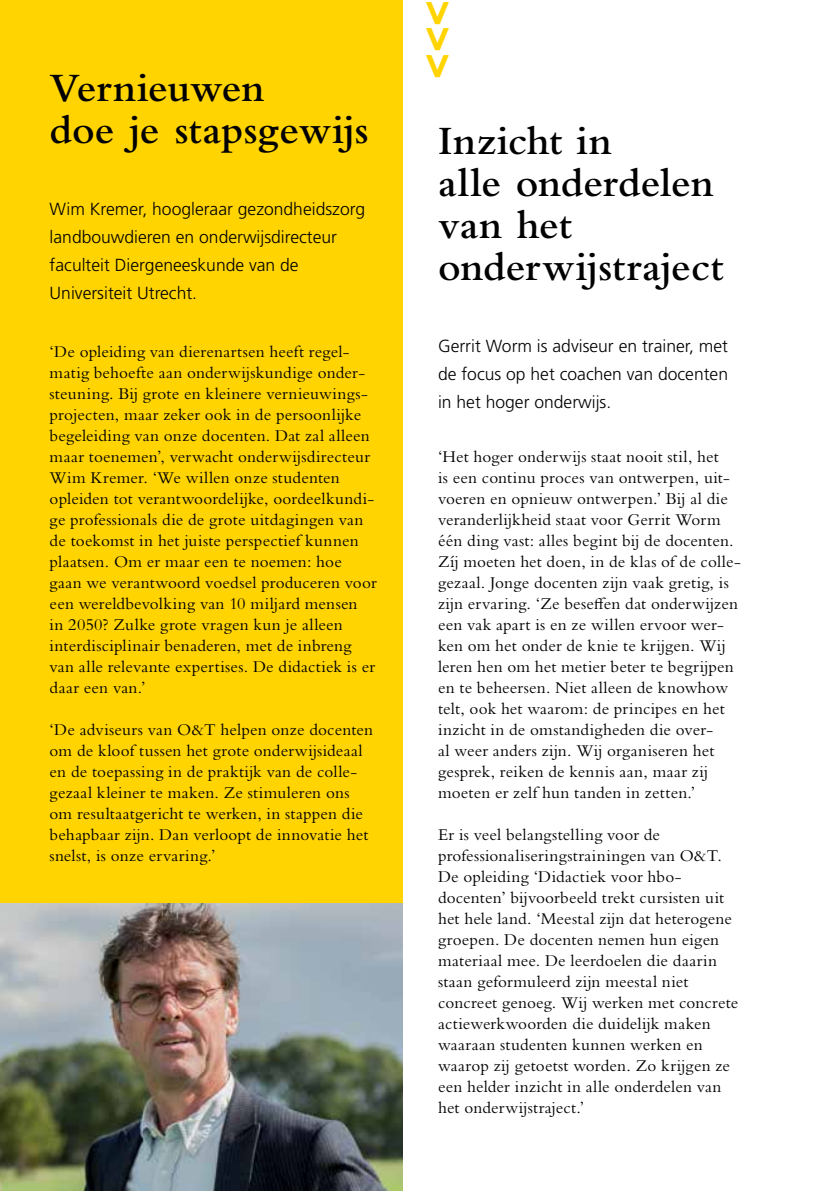
<style>
.page{position:relative;width:829px;height:1191px;background:#fff}
.page>*{position:absolute;margin:0;border:0;box-sizing:border-box;transform-origin:0 0}
.t1{font:900 43.75px "Frutiger LT Std";color:#ffd400}
.t2{font:600 42px/42px "Bembo Std";color:#000}
.t3{font:300 17.5px/28px "Frutiger LT Std";color:#000}
.t4{font:17.15px/21px "Bembo Std";letter-spacing:.01em;color:#000}
</style>
<div class="page">
<div style="left:0;top:0;width:402px;height:1191px;background:#ffd400"></div>
<img style="left:0;top:903px;width:402px;height:288px">
<h2 class="t2" style="left:50px;top:67px;width:321px">Vernieuwen<br>doe je stapsgewijs</h2>
<p class="t3" style="left:50px;top:195px;width:317px">Wim Kremer, hoogleraar gezondheidszorg landbouwdieren en onderwijsdirecteur faculteit Diergeneeskunde van de Universiteit Utrecht.</p>
<p class="t4" style="left:50px;top:341px;width:328px">‘De opleiding van dierenartsen heeft regel&shy;matig behoefte aan onderwijskundige onder&shy;steuning. Bij grote en kleinere vernieuwings&shy;projecten, maar zeker ook in de persoonlijke begeleiding van onze docenten. Dat zal alleen maar toenemen’, verwacht onderwijsdirecteur Wim Kremer. ‘We willen onze studenten opleiden tot verantwoordelijke, oordeelkundi&shy;ge professionals die de grote uitdagingen van de toekomst in het juiste perspectief kunnen plaatsen. Om er maar een te noemen: hoe gaan we verantwoord voedsel produceren voor een wereldbevolking van 10 miljard mensen<br>in 2050? Zulke grote vragen kun je alleen interdisciplinair benaderen, met de inbreng van alle relevante expertises. De didactiek is er daar een van.’</p>
<p class="t4" style="left:50px;top:719px;width:325px">‘De adviseurs van O&amp;T helpen onze docenten om de kloof tussen het grote onderwijsideaal en de toepassing in de praktijk van de colle&shy;gezaal kleiner te maken. Ze stimuleren ons om resultaatgericht te werken, in stappen die behapbaar zijn. Dan verloopt de innovatie het snelst, is onze ervaring.’</p>
<h1 class="t1" style="left:468px;top:0;width:80px;rotate:90deg">&gt;&gt;&gt;</h1>
<h2 class="t2" style="left:438px;top:120px;width:287px">Inzicht in<br>alle onderdelen van het onderwijstraject</h2>
<p class="t3" style="left:438px;top:332px;width:291px;text-align:justify">Gerrit Worm is adviseur en trainer, met de focus op het coachen van docenten in het hoger onderwijs.</p>
<p class="t4" style="left:438px;top:446px;width:304px">‘Het hoger onderwijs staat nooit stil, het<br>is een continu proces van ontwerpen, uit&shy;voeren en opnieuw ontwerpen.’ Bij al die veranderlijkheid staat voor Gerrit Worm één ding vast: alles begint bij de docenten.<br>Zíj moeten het doen, in de klas of de colle&shy;gezaal. Jonge docenten zijn vaak gretig, is zijn ervaring. ‘Ze beseffen dat onderwijzen een vak apart is en ze willen ervoor wer&shy;ken om het onder de knie te krijgen. Wij leren hen om het metier beter te begrijpen en te beheersen. Niet alleen de knowhow telt, ook het waarom: de principes en het inzicht in de omstandigheden die over-<br>al weer anders zijn. Wij organiseren het gesprek, reiken de kennis aan, maar zij moeten er zelf hun tanden in zetten.’</p>
<p class="t4" style="left:438px;top:824px;width:302px">Er is veel belangstelling voor de professionaliseringstrainingen van O&amp;T.<br>De opleiding ‘Didactiek voor hbo&shy;docenten’ bijvoorbeeld trekt cursisten uit het hele land. ‘Meestal zijn dat heterogene groepen. De docenten nemen hun eigen materiaal mee. De leerdoelen die daarin staan geformuleerd zijn meestal niet concreet genoeg. Wij werken met concrete actiewerkwoorden die duidelijk maken waaraan studenten kunnen werken en waarop zij getoetst worden. Zo krijgen ze een helder inzicht in alle onderdelen van het onderwijstraject.’</p>
</div>
